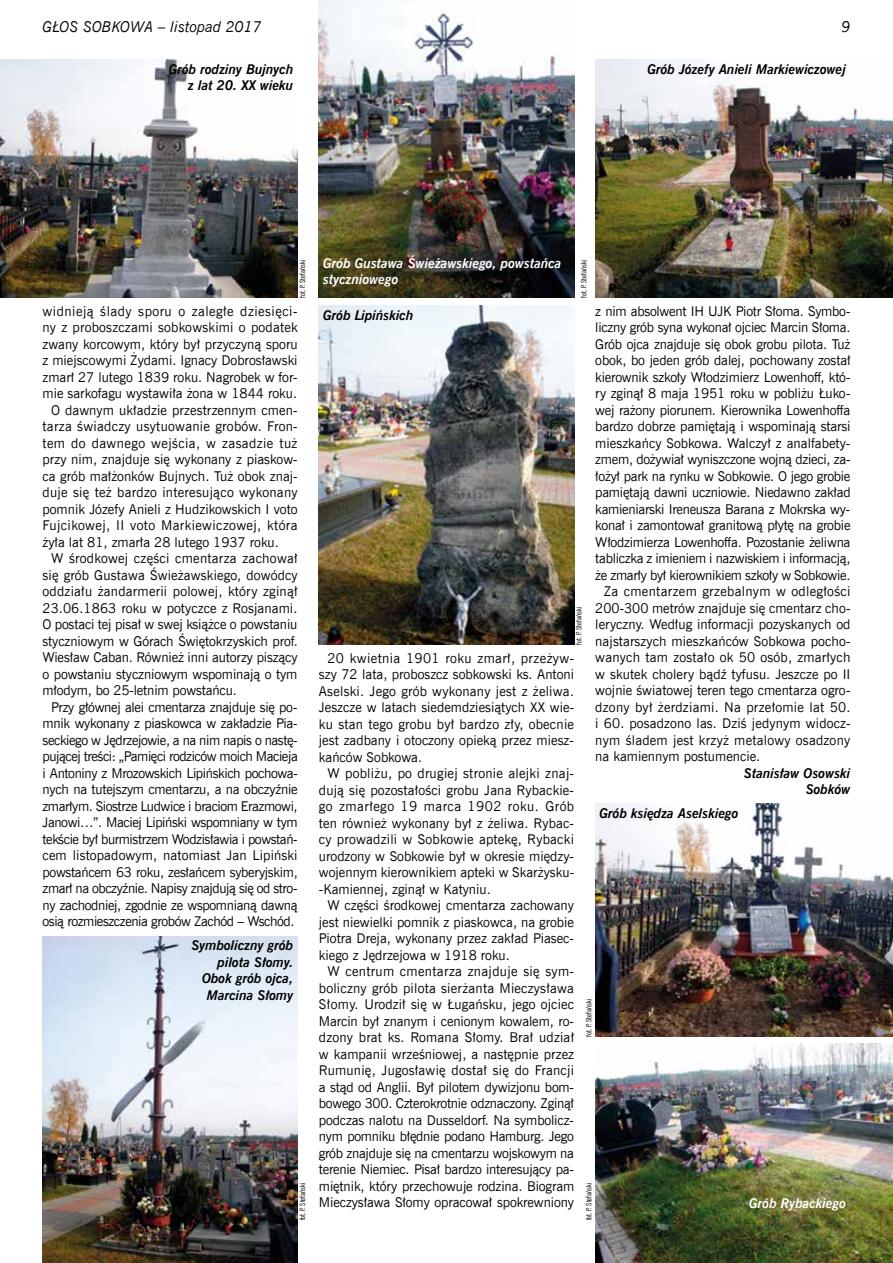
<style>
.page{position:relative;width:893px;height:1263px;background:#fff}
.page>*{position:absolute;margin:0;border:0;box-sizing:border-box;transform-origin:0 0}
.t1{font:italic 15px "News Goth EU";color:#000}
.t2{font:13.5px/16.5px "News Goth EU";letter-spacing:-.01em;color:#000;text-align:justify}
.t3{font:13.5px "News Goth EU";letter-spacing:-.03em;color:#000}
.t4{font:13.5px "News Goth EU";letter-spacing:.02em;color:#000}
.t5{font:italic 700 13.5px/16.5px "News Goth EU";color:#000;text-align:right}
.t6{font:13.5px "News Goth EU";letter-spacing:.015em;color:#000}
.t7{font:13.5px "News Goth EU";letter-spacing:.01em;color:#000}
.t8{font:13.5px "News Goth EU";letter-spacing:.03em;color:#000}
.t9{font:italic 700 13.5px/16.5px "News Goth EU";color:#fff}
.t10{font:13.5px "News Goth EU";letter-spacing:.035em;color:#000}
.t11{font:7.5px "News Goth Cn EU";color:#000}
</style>
<div class="page">
<img style="left:595px;top:804px;width:298px;height:232px">
<img style="left:595px;top:1044px;width:298px;height:219px">
<img style="left:42px;top:936px;width:256px;height:327px">
<img style="left:0;top:60px;width:298px;height:238px">
<img style="left:595px;top:60px;width:298px;height:238px">
<img style="left:319px;top:0;width:255px;height:298px">
<img style="left:319px;top:306px;width:255px;height:339px">
<p class="t1" style="left:43px;top:18px;width:221px">GŁOS SOBKOWA – listopad 2017</p>
<p class="t1" style="left:841px;top:18px;width:11px">9</p>
<p class="t5" style="left:169px;top:61px;width:126px">Grób rodziny Bujnych z lat 20. XX wieku</p>
<p class="t5" style="left:647px;top:61px;width:200px">Grób Józefy Anieli Markiewiczowej</p>
<p class="t9" style="left:323px;top:255px;width:240px">Grób Gustawa Świeżawskiego, powstańca styczniowego</p>
<p class="t11" style="left:298px;top:298px;width:39px;rotate:-90deg">fot. P. Stefański</p>
<p class="t11" style="left:579px;top:298px;width:39px;rotate:-90deg">fot. P. Stefański</p>
<p class="t10" style="left:43px;top:303px;width:257px">widnieją ślady sporu o zaległe dziesięci-</p>
<p class="t6" style="left:43px;top:319px;width:257px">ny z proboszczami sobkowskimi o podatek</p>
<p class="t2" style="left:43px;top:336px;width:257px">zwany korcowym, który był przyczyną sporu</p>
<p class="t2" style="left:43px;top:353px;width:257px">z miejscowymi Żydami. Ignacy Dobrosławski</p>
<p class="t2" style="left:43px;top:369px;width:257px">zmarł 27 lutego 1839 roku. Nagrobek w for-</p>
<p class="t2" style="left:43px;top:386px;width:256px">mie sarkofagu wystawiła żona w 1844 roku.</p>
<p class="t2" style="left:51px;top:402px;width:248px">O dawnym układzie przestrzennym cmen-</p>
<p class="t4" style="left:43px;top:418px;width:257px">tarza świadczy usytuowanie grobów. Fron-</p>
<p class="t8" style="left:43px;top:435px;width:256px">tem do dawnego wejścia, w zasadzie tuż</p>
<p class="t2" style="left:43px;top:452px;width:257px">przy nim, znajduje się wykonany z piaskow-</p>
<p class="t2" style="left:43px;top:468px;width:257px">ca grób małżonków Bujnych. Tuż obok znaj-</p>
<p class="t4" style="left:43px;top:484px;width:257px">duje się też bardzo interesująco wykonany</p>
<p class="t2" style="left:43px;top:501px;width:257px">pomnik Józefy Anieli z Hudzikowskich I voto</p>
<p class="t8" style="left:43px;top:517px;width:256px">Fujcikowej, II voto Markiewiczowej, która</p>
<p class="t2" style="left:43px;top:534px;width:238px">żyła lat 81, zmarła 28 lutego 1937 roku.</p>
<p class="t4" style="left:51px;top:550px;width:248px">W środkowej części cmentarza zachował</p>
<p class="t7" style="left:43px;top:567px;width:257px">się grób Gustawa Świeżawskiego, dowódcy</p>
<p class="t6" style="left:43px;top:583px;width:257px">oddziału żandarmerii polowej, który zginął</p>
<p class="t2" style="left:43px;top:600px;width:256px">23.06.1863 roku w potyczce z Rosjanami.</p>
<p class="t2" style="left:43px;top:617px;width:256px">O postaci tej pisał w swej książce o powstaniu</p>
<p class="t2" style="left:43px;top:633px;width:257px">styczniowym w Górach Świętokrzyskich prof.</p>
<p class="t2" style="left:43px;top:650px;width:257px">Wiesław Caban. Również inni autorzy piszący</p>
<p class="t2" style="left:43px;top:666px;width:256px">o powstaniu styczniowym wspominają o tym</p>
<p class="t2" style="left:43px;top:683px;width:196px">młodym, bo 25-letnim powstańcu.</p>
<p class="t2" style="left:51px;top:699px;width:248px">Przy głównej alei cmentarza znajduje się po-</p>
<p class="t2" style="left:43px;top:715px;width:257px">mnik wykonany z piaskowca w zakładzie Pia-</p>
<p class="t3" style="left:43px;top:732px;width:257px">seckiego w Jędrzejowie, a na nim napis o nastę-</p>
<p class="t3" style="left:43px;top:748px;width:257px">pującej treści: „Pamięci rodziców moich Macieja</p>
<p class="t3" style="left:43px;top:765px;width:257px">i Antoniny z Mrozowskich Lipińskich pochowa-</p>
<p class="t2" style="left:43px;top:781px;width:257px">nych na tutejszym cmentarzu, a na obczyźnie</p>
<p class="t3" style="left:43px;top:798px;width:257px">zmarłym. Siostrze Ludwice i braciom Erazmowi,</p>
<p class="t3" style="left:43px;top:814px;width:257px">Janowi…”. Maciej Lipiński wspomniany w tym</p>
<p class="t3" style="left:43px;top:831px;width:257px">tekście był burmistrzem Wodzisławia i powstań-</p>
<p class="t7" style="left:43px;top:847px;width:257px">cem listopadowym, natomiast Jan Lipiński</p>
<p class="t2" style="left:43px;top:864px;width:257px">powstańcem 63 roku, zesłańcem syberyjskim,</p>
<p class="t3" style="left:43px;top:880px;width:257px">zmarł na obczyźnie. Napisy znajdują się od stro-</p>
<p class="t2" style="left:43px;top:897px;width:257px">ny zachodniej, zgodnie ze wspomnianą dawną</p>
<p class="t3" style="left:43px;top:913px;width:253px">osią rozmieszczenia grobów Zachód – Wschód.</p>
<p class="t2" style="left:595px;top:303px;width:257px">z nim absolwent IH UJK Piotr Słoma. Symbo-</p>
<p class="t2" style="left:595px;top:320px;width:257px">liczny grób syna wykonał ojciec Marcin Słoma.</p>
<p class="t2" style="left:595px;top:336px;width:257px">Grób ojca znajduje się obok grobu pilota. Tuż</p>
<p class="t2" style="left:595px;top:353px;width:257px">obok, bo jeden grób dalej, pochowany został</p>
<p class="t2" style="left:595px;top:369px;width:257px">kierownik szkoły Włodzimierz Lowenhoff, któ-</p>
<p class="t2" style="left:595px;top:386px;width:257px">ry zginął 8 maja 1951 roku w pobliżu Łuko-</p>
<p class="t2" style="left:595px;top:402px;width:256px">wej rażony piorunem. Kierownika Lowenhoffa</p>
<p class="t2" style="left:595px;top:419px;width:257px">bardzo dobrze pamiętają i wspominają starsi</p>
<p class="t2" style="left:595px;top:435px;width:257px">mieszkańcy Sobkowa. Walczył z analfabety-</p>
<p class="t2" style="left:595px;top:452px;width:257px">zmem, dożywiał wyniszczone wojną dzieci, za-</p>
<p class="t2" style="left:595px;top:468px;width:257px">łożył park na rynku w Sobkowie. O jego grobie</p>
<p class="t2" style="left:595px;top:485px;width:257px">pamiętają dawni uczniowie. Niedawno zakład</p>
<p class="t2" style="left:595px;top:501px;width:256px">kamieniarski Ireneusza Barana z Mokrska wy-</p>
<p class="t2" style="left:595px;top:518px;width:257px">konał i zamontował granitową płytę na grobie</p>
<p class="t2" style="left:595px;top:534px;width:257px">Włodzimierza Lowenhoffa. Pozostanie żeliwna</p>
<p class="t2" style="left:595px;top:551px;width:257px">tabliczka z imieniem i nazwiskiem i informacją,</p>
<p class="t2" style="left:595px;top:567px;width:257px">że zmarły był kierownikiem szkoły w Sobkowie.</p>
<p class="t4" style="left:604px;top:583px;width:248px">Za cmentarzem grzebalnym w odległości</p>
<p class="t2" style="left:595px;top:600px;width:257px">200-300 metrów znajduje się cmentarz cho-</p>
<p class="t2" style="left:595px;top:617px;width:257px">leryczny. Według informacji pozyskanych od</p>
<p class="t2" style="left:595px;top:633px;width:257px">najstarszych mieszkańców Sobkowa pocho-</p>
<p class="t6" style="left:595px;top:649px;width:257px">wanych tam zostało ok 50 osób, zmarłych</p>
<p class="t2" style="left:595px;top:666px;width:257px">w skutek cholery bądź tyfusu. Jeszcze po II</p>
<p class="t2" style="left:595px;top:683px;width:257px">wojnie światowej teren tego cmentarza ogro-</p>
<p class="t4" style="left:595px;top:699px;width:257px">dzony był żerdziami. Na przełomie lat 50.</p>
<p class="t7" style="left:595px;top:715px;width:257px">i 60. posadzono las. Dziś jedynym widocz-</p>
<p class="t6" style="left:595px;top:732px;width:256px">nym śladem jest krzyż metalowy osadzony</p>
<p class="t2" style="left:595px;top:749px;width:166px">na kamiennym postumencie.</p>
<p class="t5" style="left:744px;top:765px;width:108px">Stanisław Osowski<br>Sobków</p>
<p class="t5" style="left:323px;top:307px;width:92px">Grób Lipińskich</p>
<p class="t11" style="left:574px;top:645px;width:39px;rotate:-90deg">fot. P. Stefański</p>
<p class="t2" style="left:319px;top:650px;width:257px;text-indent:9px">20 kwietnia 1901 roku zmarł, przeżyw&shy;szy 72 lata, proboszcz sobkowski ks. Antoni Aselski. Jego grób wykonany jest z żeliwa.<br>Jeszcze w latach siedemdziesiątych XX wie&shy;ku stan tego grobu był bardzo zły, obecnie jest zadbany i otoczony opieką przez miesz&shy;kańców Sobkowa.</p>
<p class="t2" style="left:319px;top:765px;width:257px;text-indent:9px">W pobliżu, po drugiej stronie alejki znaj&shy;dują się pozostałości grobu Jana Rybackie&shy;go zmarłego 19 marca 1902 roku. Grób ten również wykonany był z żeliwa. Rybac&shy;cy prowadzili w Sobkowie aptekę, Rybacki urodzony w Sobkowie był w okresie między&shy;wojennym kierownikiem apteki w Skarżysku--Kamiennej, zginął w Katyniu.</p>
<p class="t2" style="left:319px;top:897px;width:257px;text-indent:9px">W części środkowej cmentarza zachowany jest niewielki pomnik z piaskowca, na grobie Piotra Dreja, wykonany przez zakład Piasec&shy;kiego z Jędrzejowa w 1918 roku.</p>
<p class="t2" style="left:319px;top:963px;width:257px;text-indent:9px">W centrum cmentarza znajduje się sym&shy;boliczny grób pilota sierżanta Mieczysława Słomy. Urodził się w Ługańsku, jego ojciec Marcin był znanym i cenionym kowalem, ro&shy;dzony brat ks. Romana Słomy. Brał udział w kampanii wrześniowej, a następnie przez Rumunię, Jugosławię dostał się do Francji a stąd od Anglii. Był pilotem dywizjonu bom&shy;bowego 300. Czterokrotnie odznaczony. Zginął podczas nalotu na Dusseldorf. Na symbolicz&shy;nym pomniku błędnie podano Hamburg. Jego grób znajduje się na cmentarzu wojskowym na terenie Niemiec. Pisał bardzo interesujący pa&shy;miętnik, który przechowuje rodzina. Biogram Mieczysława Słomy opracował spokrewniony</p>
<p class="t5" style="left:600px;top:805px;width:141px">Grób księdza Aselskiego</p>
<p class="t5" style="left:191px;top:937px;width:103px">Symboliczny grób pilota Słomy.<br>Obok grób ojca,<br>Marcina Słomy</p>
<p class="t11" style="left:584px;top:1036px;width:39px;rotate:-90deg">fot. P. Stefański</p>
<p class="t11" style="left:298px;top:1220px;width:39px;rotate:-90deg">fot. P. Stefański</p>
<p class="t11" style="left:584px;top:1220px;width:39px;rotate:-90deg">fot. P. Stefański</p>
<p class="t9" style="left:749px;top:1195px;width:99px">Grób Rybackiego</p>
</div>
